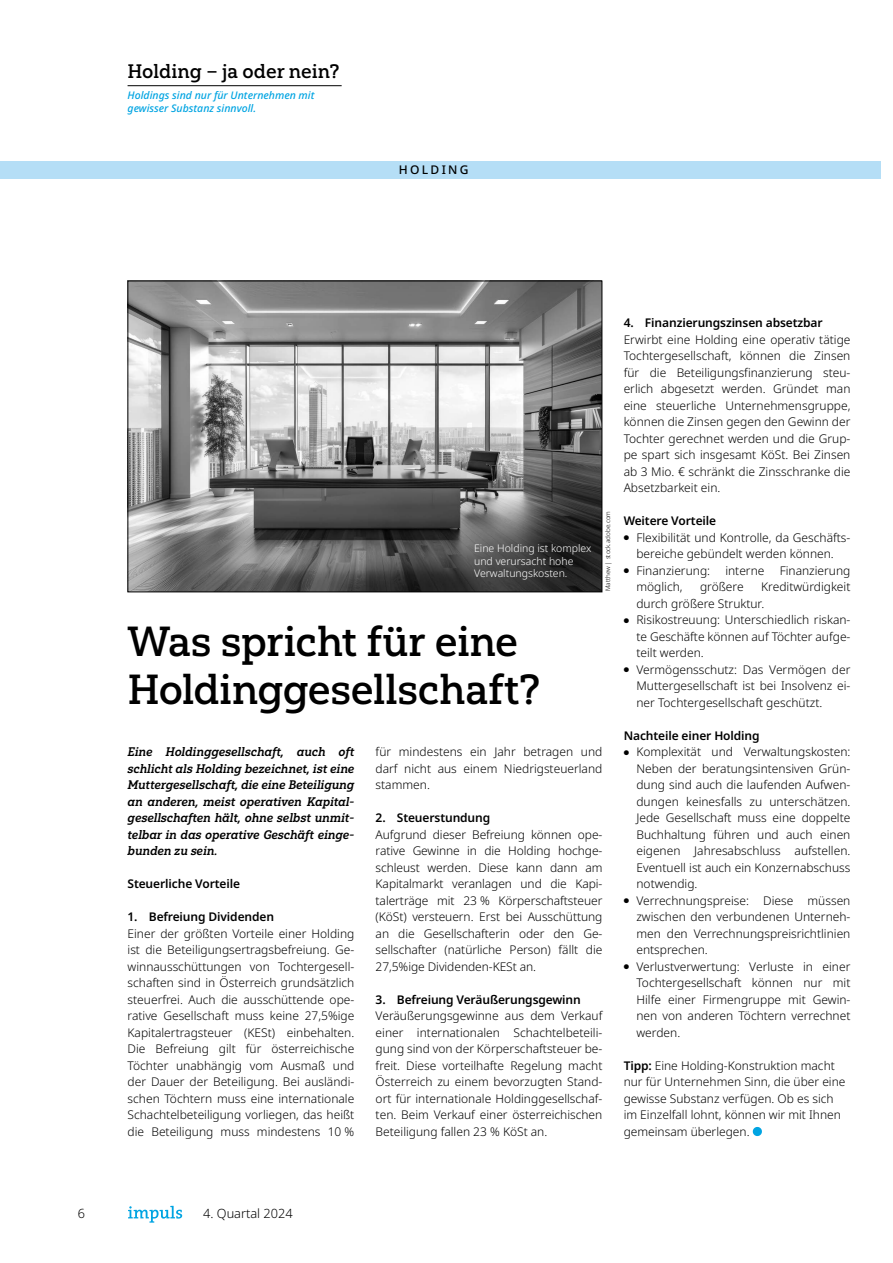
<style>
.page{position:relative;width:893px;height:1263px;background:#fff}
.page>*{position:absolute;margin:0;border:0;box-sizing:border-box;transform-origin:0 0}
.t1{font:42px/48px "Yorkten Slab Nor Med";letter-spacing:-.01em;color:#000}
.t2{font:19.5px "Yorkten Slab Nor Med";color:#000}
.t3{font:300 12.75px "Noto Sans";color:#000}
.t4{font:12.45px/16.5px "Yorkten Slab Nor Bol It";color:#000;text-align:justify}
.t5{font:300 12px/16.5px "Noto Sans";color:#000;text-align:justify}
.t6{font:600 12px "Noto Sans";letter-spacing:-.01em;color:#000}
.t7{font:500 12px "Noto Sans";letter-spacing:.19em;color:#000}
.t8{font:italic 500 10.5px/12.8px "Noto Sans";color:#00a4e2}
.t9{font:300 10.5px/12.8px "Noto Sans";color:#fff}
.t10{font:300 6.3px "Noto Sans";color:#000}
.s1{font-weight:600}
</style>
<div class="page">
<svg style="left:128px;top:1206px;width:54px;height:16px"></svg>
<div style="left:0;top:162px;width:880px;height:17px;background:#b5def6"></div>
<hr style="left:128px;top:85px;width:214px;height:1px;background:#000">
<svg style="left:753px;top:1127px;width:9px;height:9px"></svg>
<img style="left:130px;top:283px;width:470px;height:307px">
<div style="left:128px;top:281px;width:474px;height:311px;border:1px solid #000"></div>
<h2 class="t2" style="left:128px;top:59px;width:213px">Holding – ja oder nein?</h2>
<p class="t8" style="left:128px;top:89px;width:188px">Holdings sind nur für Unternehmen mit gewisser Substanz sinnvoll.</p>
<p class="t7" style="left:399px;top:162px;width:71px">HOLDING</p>
<p class="t9" style="left:474px;top:542px;width:119px">Eine Holding ist komplex und verursacht hohe<br>Verwaltungskosten.</p>
<h1 class="t1" style="left:128px;top:617px;width:414px">Was spricht für eine<br>Holdinggesellschaft?</h1>
<p class="t10" style="left:604px;top:591px;width:82px;rotate:-90deg">Matthew | stock.adobe.com</p>
<p class="t4" style="left:128px;top:744px;width:228px">Eine Holdinggesellschaft, auch oft schlicht als Holding bezeichnet, ist eine Muttergesellschaft, die eine Beteiligung an anderen, meist operativen Kapital&shy;gesellschaften hält, ohne selbst unmit&shy;telbar in das operative Geschäft einge&shy;bunden zu sein.</p>
<p class="t6" style="left:128px;top:875px;width:114px">Steuerliche Vorteile</p>
<p class="t6" style="left:128px;top:908px;width:148px">1. Befreiung Dividenden</p>
<p class="t5" style="left:128px;top:925px;width:228px">Einer der größten Vorteile einer Holding ist die Beteiligungsertragsbefreiung. Ge&shy;winnausschüttungen von Tochtergesell&shy;schaften sind in Österreich grundsätzlich steuerfrei. Auch die ausschüttende ope&shy;rative Gesellschaft muss keine 27,5%ige Kapitalertragsteuer (KESt) einbehalten.<br>Die Befreiung gilt für österreichische Töchter unabhängig vom Ausmaß und der Dauer der Beteiligung. Bei ausländi&shy;schen Töchtern muss eine internationale Schachtelbeteiligung vorliegen, das heißt die Beteiligung muss mindestens 10 %</p>
<p class="t5" style="left:376px;top:744px;width:228px">für mindestens ein Jahr betragen und darf nicht aus einem Niedrigsteuerland stammen.</p>
<p class="t6" style="left:376px;top:809px;width:116px">2. Steuerstundung</p>
<p class="t5" style="left:376px;top:826px;width:228px">Aufgrund dieser Befreiung können ope&shy;rative Gewinne in die Holding hochge&shy;schleust werden. Diese kann dann am Kapitalmarkt veranlagen und die Kapi&shy;talerträge mit 23 % Körperschaftsteuer (KöSt) versteuern. Erst bei Ausschüttung an die Gesellschafterin oder den Ge&shy;sellschafter (natürliche Person) fällt die 27,5%ige Dividenden-KESt an.</p>
<p class="t6" style="left:376px;top:991px;width:207px">3. Befreiung Veräußerungsgewinn</p>
<p class="t5" style="left:376px;top:1008px;width:228px">Veräußerungsgewinne aus dem Verkauf einer internationalen Schachtelbeteili&shy;gung sind von der Körperschaftsteuer be&shy;freit. Diese vorteilhafte Regelung macht Österreich zu einem bevorzugten Stand&shy;ort für internationale Holdinggesellschaf&shy;ten. Beim Verkauf einer österreichischen Beteiligung fallen 23 % KöSt an.</p>
<p class="t6" style="left:624px;top:314px;width:201px">4. Finanzierungszinsen absetzbar</p>
<p class="t5" style="left:624px;top:331px;width:228px">Erwirbt eine Holding eine operativ tätige Tochtergesellschaft, können die Zinsen für die Beteiligungsfinanzierung steu&shy;erlich abgesetzt werden. Gründet man eine steuerliche Unternehmensgruppe, können die Zinsen gegen den Gewinn der Tochter gerechnet werden und die Grup&shy;pe spart sich insgesamt KöSt. Bei Zinsen ab 3 Mio. € schränkt die Zinsschranke die Absetzbarkeit ein.</p>
<p class="t6" style="left:624px;top:512px;width:94px">Weitere Vorteile</p>
<p class="t5" style="left:624px;top:529px;width:228px;text-align:center">● Flexibilität und Kontrolle, da Geschäfts&shy;bereiche gebündelt werden können.</p>
<p class="t5" style="left:624px;top:562px;width:88px">● Finanzierung:</p>
<p class="t5" style="left:725px;top:562px;width:41px">interne</p>
<p class="t5" style="left:780px;top:562px;width:72px">Finanzierung</p>
<p class="t5" style="left:636px;top:579px;width:48px">möglich,</p>
<p class="t5" style="left:700px;top:579px;width:45px">größere</p>
<p class="t5" style="left:636px;top:579px;width:216px;text-indent:125px">Kreditwürdigkeit durch größere Struktur.</p>
<p class="t5" style="left:636px;top:612px;width:216px;text-indent:-13px">● Risikostreuung: Unterschiedlich riskan&shy;te Geschäfte können auf Töchter aufge&shy;teilt werden.</p>
<p class="t5" style="left:636px;top:661px;width:216px;text-indent:-13px">● Vermögensschutz: Das Vermögen der Muttergesellschaft ist bei Insolvenz ei&shy;ner Tochtergesellschaft geschützt.</p>
<p class="t6" style="left:624px;top:727px;width:138px">Nachteile einer Holding</p>
<p class="t5" style="left:636px;top:744px;width:216px;text-indent:-13px">● Komplexität und Verwaltungskosten:<br>Neben der beratungsintensiven Grün&shy;dung sind auch die laufenden Aufwen&shy;dungen keinesfalls zu unterschätzen.<br>Jede Gesellschaft muss eine doppelte Buchhaltung führen und auch einen eigenen Jahresabschluss aufstellen.<br>Eventuell ist auch ein Konzernabschuss notwendig.</p>
<p class="t5" style="left:636px;top:892px;width:216px;text-indent:-13px">● Verrechnungspreise: Diese müssen zwischen den verbundenen Unterneh&shy;men den Verrechnungspreisrichtlinien entsprechen.</p>
<p class="t5" style="left:636px;top:958px;width:216px;text-indent:-13px">● Verlustverwertung: Verluste in einer Tochtergesellschaft können nur mit Hilfe einer Firmengruppe mit Gewin&shy;nen von anderen Töchtern verrechnet werden.</p>
<p class="t5" style="left:624px;top:1057px;width:223px;text-align:left"><span class="s1">Tipp:</span> Eine Holding-Konstruktion macht nur für Unternehmen Sinn, die über eine gewisse Substanz verfügen. Ob es sich im Einzelfall lohnt, können wir mit Ihnen gemeinsam überlegen.</p>
<p class="t3" style="left:78px;top:1205px;width:9px">6</p>
<p class="t3" style="left:203px;top:1205px;width:91px">4. Quartal 2024</p>
</div>
